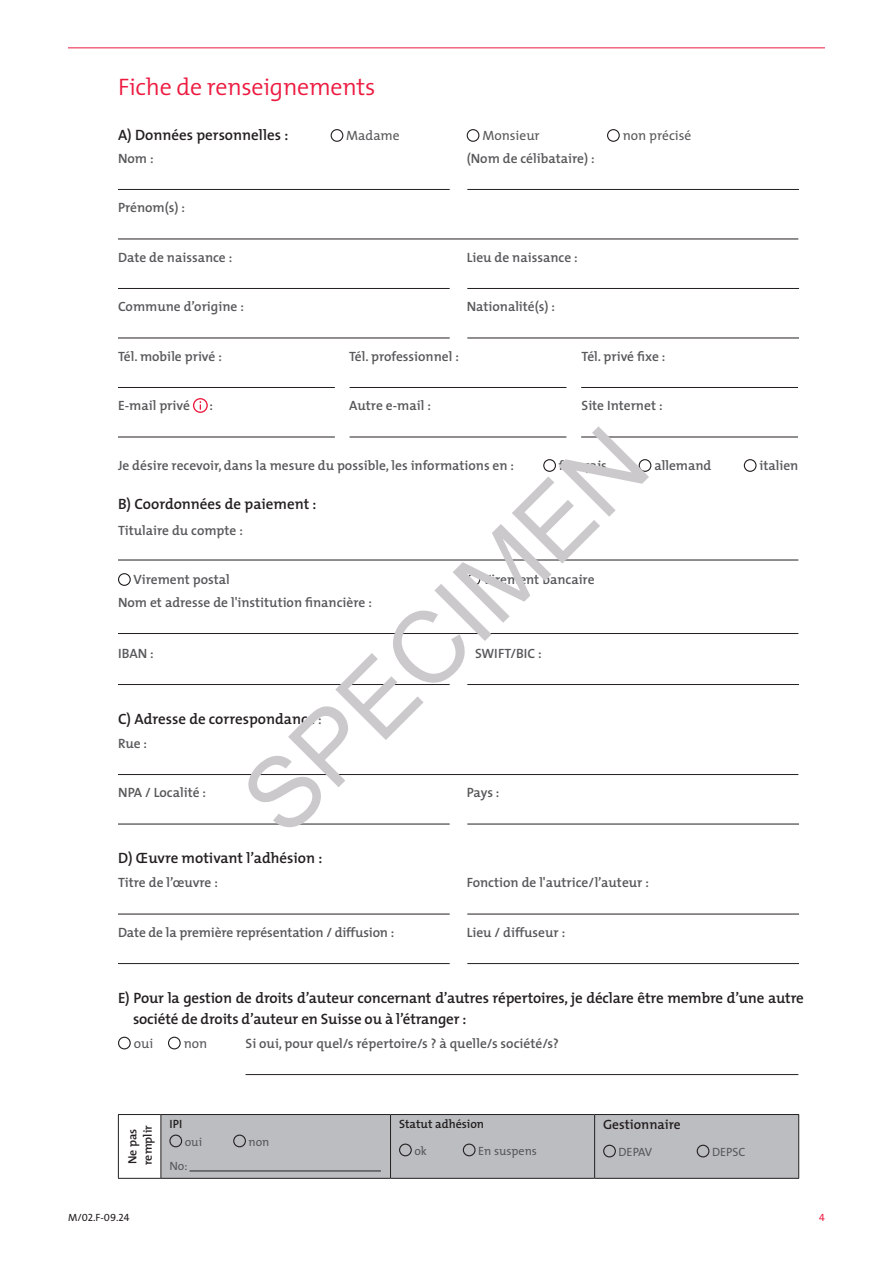
<style>
.page{position:relative;width:893px;height:1263px;background:#fff}
.page>*{position:absolute;margin:0;border:0;box-sizing:border-box;transform-origin:0 0}
.t1{font:99.9px "Arial";color:#ccc9cc}
.t2{font:300 24px "The Mix";letter-spacing:-.01em;color:#ed1a40}
.t3{font:600 15px/21px "The Mix";letter-spacing:-.01em;color:#231f20}
.t4{font:600 13.5px "The Mix";color:#57585a}
.t5{font:13.5px "The Mix";color:#57585a}
.t6{font:600 13.5px "The Mix";color:#231f20}
.t7{font:12px "The Mix";color:#57585a}
.t8{font:600 12px/15px "The Mix";color:#231f20}
.t9{font:10.5px "The Mix Caps";color:#231f20}
.t10{font:10.5px "The Mix Caps";color:#ed1a40}
.s1{font-size:13.5px;color:#57585a}
</style>
<div class="page">
<hr style="left:68px;top:47px;width:757px;height:1px;background:#ed1a40">
<div style="left:331px;top:129px;width:12px;height:13px;border:1px solid #231f20;border-radius:50%"></div>
<div style="left:467px;top:129px;width:12px;height:13px;border:1px solid #231f20;border-radius:50%"></div>
<div style="left:607px;top:129px;width:13px;height:13px;border:1px solid #231f20;border-radius:50%"></div>
<hr style="left:118px;top:189px;width:332px;height:1px;background:#231f20">
<hr style="left:467px;top:189px;width:332px;height:1px;background:#231f20">
<hr style="left:118px;top:239px;width:680px;height:1px;background:#231f20">
<hr style="left:118px;top:288px;width:332px;height:1px;background:#231f20">
<hr style="left:467px;top:288px;width:332px;height:1px;background:#231f20">
<hr style="left:118px;top:338px;width:332px;height:1px;background:#231f20">
<hr style="left:467px;top:338px;width:332px;height:1px;background:#231f20">
<hr style="left:118px;top:387px;width:217px;height:1px;background:#231f20">
<hr style="left:350px;top:387px;width:216px;height:1px;background:#231f20">
<hr style="left:581px;top:387px;width:217px;height:1px;background:#231f20">
<svg style="left:193px;top:398px;width:15px;height:15px"></svg>
<hr style="left:118px;top:437px;width:217px;height:1px;background:#231f20">
<hr style="left:350px;top:437px;width:216px;height:1px;background:#231f20">
<hr style="left:581px;top:437px;width:217px;height:1px;background:#231f20">
<div style="left:543px;top:459px;width:13px;height:13px;border:1px solid #231f20;border-radius:50%"></div>
<div style="left:639px;top:459px;width:12px;height:13px;border:1px solid #231f20;border-radius:50%"></div>
<div style="left:744px;top:459px;width:13px;height:13px;border:1px solid #231f20;border-radius:50%"></div>
<hr style="left:118px;top:560px;width:680px;height:1px;background:#231f20">
<div style="left:118px;top:573px;width:13px;height:13px;border:1px solid #231f20;border-radius:50%"></div>
<div style="left:467px;top:573px;width:13px;height:13px;border:1px solid #231f20;border-radius:50%"></div>
<hr style="left:118px;top:633px;width:680px;height:1px;background:#231f20">
<hr style="left:118px;top:684px;width:332px;height:1px;background:#231f20">
<hr style="left:467px;top:684px;width:332px;height:1px;background:#231f20">
<hr style="left:118px;top:774px;width:680px;height:1px;background:#231f20">
<hr style="left:118px;top:824px;width:332px;height:1px;background:#231f20">
<hr style="left:467px;top:824px;width:332px;height:1px;background:#231f20">
<hr style="left:118px;top:914px;width:332px;height:1px;background:#231f20">
<hr style="left:467px;top:914px;width:332px;height:1px;background:#231f20">
<hr style="left:118px;top:963px;width:332px;height:1px;background:#231f20">
<hr style="left:467px;top:963px;width:332px;height:1px;background:#231f20">
<div style="left:118px;top:1037px;width:13px;height:12px;border:1px solid #231f20;border-radius:50%"></div>
<div style="left:168px;top:1037px;width:13px;height:12px;border:1px solid #231f20;border-radius:50%"></div>
<hr style="left:246px;top:1074px;width:552px;height:1px;background:#231f20">
<div style="left:162px;top:1115px;width:636px;height:63px;background:#bcbdc0"></div>
<hr style="left:118px;top:1114px;width:43px;height:1px;background:#231f20">
<hr style="left:118px;top:1115px;width:1px;height:63px;background:#231f20">
<hr style="left:161px;top:1114px;width:229px;height:1px;background:#231f20">
<hr style="left:161px;top:1115px;width:1px;height:63px;background:#231f20">
<hr style="left:390px;top:1114px;width:205px;height:1px;background:#231f20">
<hr style="left:390px;top:1115px;width:1px;height:63px;background:#231f20">
<hr style="left:595px;top:1114px;width:204px;height:1px;background:#231f20">
<hr style="left:594px;top:1115px;width:1px;height:63px;background:#231f20">
<hr style="left:798px;top:1115px;width:1px;height:63px;background:#231f20">
<hr style="left:118px;top:1178px;width:43px;height:1px;background:#231f20">
<hr style="left:161px;top:1178px;width:229px;height:1px;background:#231f20">
<hr style="left:390px;top:1178px;width:205px;height:1px;background:#231f20">
<hr style="left:595px;top:1178px;width:204px;height:1px;background:#231f20">
<div style="left:169px;top:1134px;width:13px;height:13px;border:1px solid #231f20;border-radius:50%"></div>
<div style="left:233px;top:1134px;width:13px;height:13px;border:1px solid #231f20;border-radius:50%"></div>
<hr style="left:190px;top:1170px;width:191px;height:1px;background:#231f20">
<div style="left:399px;top:1143px;width:13px;height:13px;border:1px solid #231f20;border-radius:50%"></div>
<div style="left:463px;top:1143px;width:13px;height:13px;border:1px solid #231f20;border-radius:50%"></div>
<div style="left:603px;top:1145px;width:13px;height:12px;border:1px solid #231f20;border-radius:50%"></div>
<div style="left:697px;top:1145px;width:12px;height:12px;border:1px solid #231f20;border-radius:50%"></div>
<h2 class="t2" style="left:118px;top:71px;width:259px">Fiche de renseignements</h2>
<p class="t3" style="left:118px;top:125px;width:172px">A) Données personnelles :</p>
<p class="t5" style="left:346px;top:127px;width:55px">Madame</p>
<p class="t5" style="left:482px;top:127px;width:59px">Monsieur</p>
<p class="t5" style="left:623px;top:127px;width:70px">non précisé</p>
<p class="t4" style="left:118px;top:150px;width:37px">Nom :</p>
<p class="t4" style="left:467px;top:150px;width:130px">(Nom de célibataire) :</p>
<p class="t4" style="left:118px;top:199px;width:69px">Prénom(s) :</p>
<p class="t4" style="left:118px;top:249px;width:116px">Date de naissance :</p>
<p class="t4" style="left:467px;top:249px;width:113px">Lieu de naissance :</p>
<p class="t4" style="left:118px;top:298px;width:127px">Commune d’origine :</p>
<p class="t4" style="left:467px;top:298px;width:90px">Nationalité(s) :</p>
<p class="t4" style="left:118px;top:348px;width:105px">Tél. mobile privé :</p>
<p class="t4" style="left:349px;top:348px;width:111px">Tél. professionnel :</p>
<p class="t4" style="left:581px;top:348px;width:85px">Tél. privé fixe :</p>
<p class="t4" style="left:118px;top:397px;width:73px">E-mail privé</p>
<p class="t4" style="left:209px;top:397px;width:5px">:</p>
<p class="t4" style="left:349px;top:397px;width:83px">Autre e-mail :</p>
<p class="t4" style="left:581px;top:397px;width:83px">Site Internet :</p>
<h1 class="t1" style="left:215px;top:769px;width:523px;rotate:-45deg">SPECIMEN</h1>
<p class="t4" style="left:118px;top:457px;width:398px">Je désire recevoir, dans la mesure du possible, les informations en :</p>
<p class="t4" style="left:559px;top:457px;width:50px">français</p>
<p class="t4" style="left:654px;top:457px;width:59px">allemand</p>
<p class="t4" style="left:759px;top:457px;width:40px">italien</p>
<p class="t3" style="left:118px;top:494px;width:200px">B) Coordonnées de paiement :</p>
<p class="t4" style="left:118px;top:522px;width:126px">Titulaire du compte :</p>
<p class="t4" style="left:133px;top:571px;width:98px">Virement postal</p>
<p class="t4" style="left:483px;top:571px;width:113px">Virement bancaire</p>
<p class="t4" style="left:118px;top:594px;width:255px">Nom et adresse de l'institution financière :</p>
<p class="t4" style="left:118px;top:645px;width:37px">IBAN :</p>
<p class="t4" style="left:475px;top:645px;width:68px">SWIFT/BIC :</p>
<p class="t3" style="left:118px;top:708px;width:205px">C) Adresse de correspondance <span class="s1">:</span></p>
<p class="t4" style="left:118px;top:735px;width:31px">Rue :</p>
<p class="t4" style="left:118px;top:784px;width:90px">NPA / Localité :</p>
<p class="t4" style="left:467px;top:784px;width:34px">Pays :</p>
<p class="t3" style="left:118px;top:848px;width:206px">D) Œuvre motivant l’adhésion :</p>
<p class="t4" style="left:118px;top:874px;width:102px">Titre de l’œuvre :</p>
<p class="t4" style="left:467px;top:874px;width:184px">Fonction de l'autrice/l’auteur :</p>
<p class="t4" style="left:118px;top:924px;width:278px">Date de la première représentation / diffusion :</p>
<p class="t4" style="left:467px;top:924px;width:100px">Lieu / diffuseur :</p>
<p class="t3" style="left:133px;top:987px;width:672px;text-indent:-15px">E) Pour la gestion de droits d’auteur concernant d’autres répertoires, je déclare être membre d’une autre société de droits d’auteur en Suisse ou à l’étranger :</p>
<p class="t5" style="left:134px;top:1035px;width:21px">oui</p>
<p class="t5" style="left:184px;top:1035px;width:25px">non</p>
<p class="t4" style="left:246px;top:1035px;width:315px">Si oui, pour quel/s répertoire/s ? à quelle/s société/s?</p>
<p class="t8" style="left:125px;top:1165px;width:41px;rotate:-90deg">Ne pas remplir</p>
<p class="t8" style="left:169px;top:1116px;width:14px">IPI</p>
<p class="t7" style="left:185px;top:1134px;width:19px">oui</p>
<p class="t7" style="left:249px;top:1134px;width:22px">non</p>
<p class="t7" style="left:169px;top:1158px;width:20px">No:</p>
<p class="t8" style="left:399px;top:1116px;width:87px">Statut adhésion</p>
<p class="t7" style="left:414px;top:1143px;width:14px">ok</p>
<p class="t7" style="left:478px;top:1143px;width:60px">En suspens</p>
<p class="t6" style="left:603px;top:1116px;width:79px">Gestionnaire</p>
<p class="t7" style="left:618px;top:1144px;width:35px">DEPAV</p>
<p class="t7" style="left:712px;top:1144px;width:35px">DEPSC</p>
<p class="t9" style="left:68px;top:1210px;width:63px">M/02.F-09.24</p>
<p class="t10" style="left:819px;top:1210px;width:7px">4</p>
</div>
